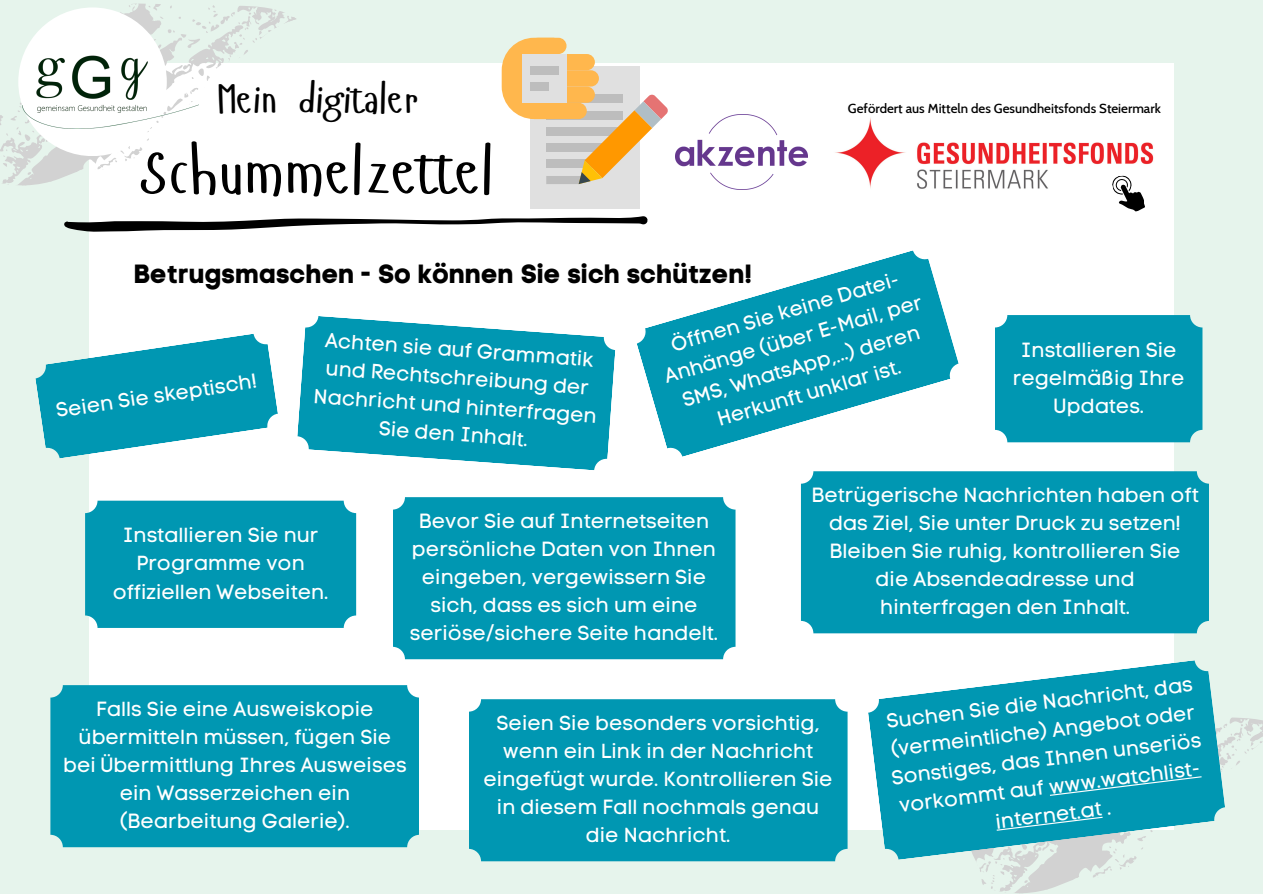
<style>
.page{position:relative;width:1263px;height:894px;background:#fff}
.page>*{position:absolute;margin:0;border:0;box-sizing:border-box;transform-origin:0 0}
.t1{font:63.6px "Hangyaboly";color:#000}
.t2{font:40.35px "Hangyaboly";color:#000}
.t3{font:26.25px "Code Pro Bold LC";color:#000}
.t4{font:20.4px/28.2px "Code Pro Normal LC";color:#fff;text-align:center}
.t5{font:500 13.2px "Cabin";color:#000}
</style>
<div class="page">
<div style="left:0;top:0;width:1263px;height:893px;background:#e6f4ec"></div>
<div style="left:89px;top:63px;width:1085px;height:766px;background:#fff"></div>
<svg style="left:249px;top:6px;width:47px;height:37px"></svg>
<svg style="left:120px;top:4px;width:129px;height:157px"></svg>
<svg style="left:0;top:102px;width:117px;height:84px"></svg>
<svg style="left:64px;top:216px;width:584px;height:16px"></svg>
<div style="left:530px;top:66px;width:109px;height:142px;background:#e0e0e0"></div>
<svg style="left:502px;top:38px;width:166px;height:146px"></svg>
<div style="left:530px;top:38px;width:36px;height:16px;background:#ffb74d;border-radius:8px"></div>
<div style="left:522px;top:54px;width:44px;height:49px;background:#e0e0e0"></div>
<div style="left:530px;top:66px;width:28px;height:8px;background:#bdbdbd"></div>
<div style="left:530px;top:82px;width:19px;height:9px;background:#bdbdbd"></div>
<img style="left:675px;top:114px;width:133px;height:76px">
<div style="left:18px;top:7px;width:149px;height:149px;background:#fff;border-radius:50%"></div>
<img style="left:23px;top:36px;width:175px;height:92px">
<svg style="left:35px;top:334px;width:243px;height:124px"></svg>
<svg style="left:297px;top:316px;width:318px;height:154px;fill:#0097b2"></svg>
<div style="left:85px;top:500px;width:271px;height:127px;background:#0097b2;border-radius:12px"></div>
<svg style="left:637px;top:250px;width:322px;height:206px;fill:#0097b2"></svg>
<div style="left:801px;top:471px;width:408px;height:162px;background:#0097b2;border-radius:12px"></div>
<div style="left:995px;top:315px;width:207px;height:127px;background:#0097b2;border-radius:12px"></div>
<div style="left:50px;top:685px;width:369px;height:162px;background:#0097b2;border-radius:12px"></div>
<div style="left:393px;top:497px;width:342px;height:162px;background:#0097b2;border-radius:12px"></div>
<div style="left:469px;top:699px;width:378px;height:162px;background:#0097b2;border-radius:12px"></div>
<svg style="left:868px;top:660px;width:346px;height:199px;fill:#0097b2"></svg>
<svg style="left:969px;top:715px;width:294px;height:177px"></svg>
<img style="left:835px;top:117px;width:319px;height:72px">
<svg style="left:1111px;top:174px;width:35px;height:38px"></svg>
<h2 class="t2" style="left:217px;top:74px;width:202px">Mein digitaler</h2>
<h1 class="t1" style="left:141px;top:131px;width:354px">Schummelzettel</h1>
<p class="t5" style="left:848px;top:100px;width:314px">Gefördert aus Mitteln des Gesundheitsfonds Steiermark</p>
<p class="t3" style="left:134px;top:258px;width:620px">Betrugsmaschen - So können Sie sich schützen!</p>
<p class="t4" style="left:653px;top:335px;width:269px;rotate:-16deg">Öffnen Sie keine Datei-<br>Anhänge (über E-Mail, per<br>SMS, WhatsApp,...) deren<br>Herkunft unklar ist.</p>
<p class="t4" style="left:319px;top:325px;width:285px;rotate:4deg">Achten sie auf Grammatik und Rechtschreibung der<br>Nachricht und hinterfragen<br>Sie den Inhalt.</p>
<p class="t4" style="left:54px;top:395px;width:204px;rotate:-8deg">Seien Sie skeptisch!</p>
<p class="t4" style="left:1013px;top:335px;width:173px">Installieren Sie regelmäßig Ihre<br>Updates.</p>
<p class="t4" style="left:113px;top:521px;width:217px">Installieren Sie nur<br>Programme von offiziellen Webseiten.</p>
<p class="t4" style="left:410px;top:506px;width:310px">Bevor Sie auf Internetseiten persönliche Daten von Ihnen eingeben, vergewissern Sie sich, dass es sich um eine seriöse/sichere Seite handelt.</p>
<p class="t4" style="left:811px;top:480px;width:389px">Betrügerische Nachrichten haben oft das Ziel, Sie unter Druck zu setzen!<br>Bleiben Sie ruhig, kontrollieren Sie die Absendeadresse und hinterfragen den Inhalt.</p>
<p class="t4" style="left:63px;top:694px;width:345px">Falls Sie eine Ausweiskopie übermitteln müssen, fügen Sie bei Übermittlung Ihres Ausweises ein Wasserzeichen ein (Bearbeitung Galerie).</p>
<p class="t4" style="left:483px;top:708px;width:351px">Seien Sie besonders vorsichtig, wenn ein Link in der Nachricht eingefügt wurde. Kontrollieren Sie in diesem Fall nochmals genau die Nachricht.</p>
<p class="t4" style="left:883px;top:707px;width:314px;rotate:-7deg">Suchen Sie die Nachricht, das (vermeintliche) Angebot oder<br>Sonstiges, das Ihnen unseriös vorkommt auf www.watchlist&shy;internet.at .</p>
</div>
